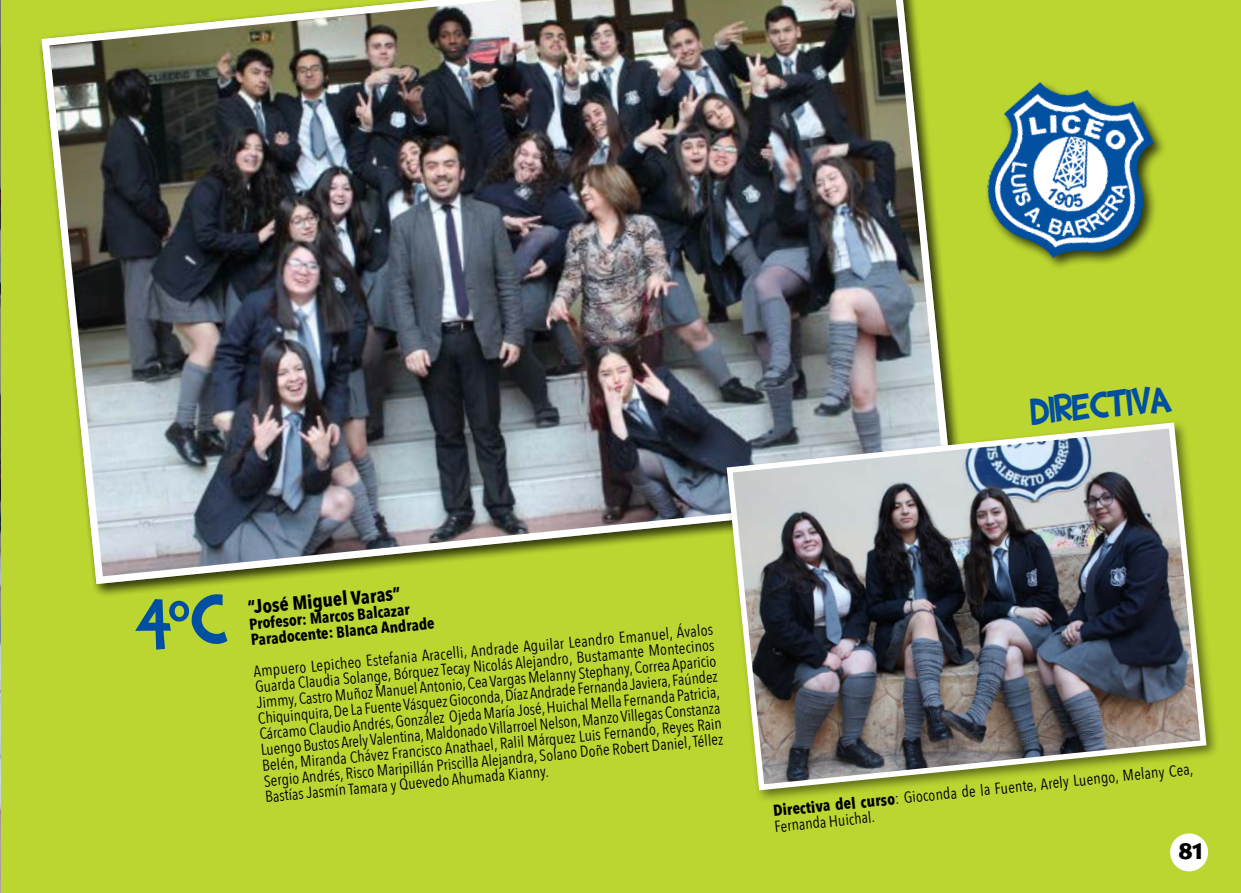
<style>
.page{position:relative;width:1241px;height:893px;background:#fff}
.page>*{position:absolute;margin:0;border:0;box-sizing:border-box;transform-origin:0 0}
.t1{font:37.1px "Shark Random Funnyness 2";color:#004fa0}
.t2{font:700 24.5px "Today SHOP";color:#000}
.t3{font:700 19.25px "Avenir Next Condensed";color:#000}
.t4{font:15.75px/15.8px "Avenir Next Condensed";color:#000;text-align:justify}
.t5{font:700 15.75px/15.8px "Avenir Next Condensed";color:#000}
.s1{font-weight:700}
</style>
<div class="page">
<div style="left:0;top:0;width:1240px;height:893px;background:#bcd631"></div>
<div style="left:1169px;top:833px;width:38px;height:38px;background:#fff;border-radius:50%"></div>
<img style="left:0;top:0;width:1px;height:893px">
<img style="left:40px;top:0;width:916px;height:588px">
<div style="left:722px;top:419px;width:498px;height:385px;background:#000;opacity:.5"></div>
<img style="left:723px;top:419px;width:486px;height:374px">
<img style="left:986px;top:82px;width:178px;height:185px">
<h1 class="t1" style="left:1028px;top:387px;width:142px;rotate:-5deg">DIRECTIVA</h1>
<p class="t3" style="left:247px;top:595px;width:155px;rotate:-5deg">“José Miguel Varas”</p>
<p class="t5" style="left:249px;top:616px;width:186px;rotate:-5deg">Profesor: Marcos Balcazar<br>Paradocente: Blanca Andrade</p>
<p class="t4" style="left:253px;top:662px;width:463px;rotate:-5deg">Ampuero Lepicheo Estefania Aracelli, Andrade Aguilar Leandro Emanuel, Ávalos Guarda Claudia Solange, Bórquez Tecay Nicolás Alejandro, Bustamante Montecinos Jimmy, Castro Muñoz Manuel Antonio, Cea Vargas Melanny Stephany, Correa Aparicio Chiquinquira, De La Fuente Vásquez Gioconda, Díaz Andrade Fernanda Javiera, Faúndez Cárcamo Claudio Andrés, González Ojeda María José, Huichal Mella Fernanda Patricia, Luengo Bustos Arely Valentina, Maldonado Villarroel Nelson, Manzo Villegas Constanza Belén, Miranda Chávez Francisco Anathael, Ralil Márquez Luis Fernando, Reyes Rain Sergio Andrés, Risco Maripillán Priscilla Alejandra, Solano Doñe Robert Daniel, Téllez Bastías Jasmín Tamara y Quevedo Ahumada Kianny.</p>
<p class="t4" style="left:772px;top:805px;width:423px;line-height:14.7px;rotate:-6deg"><span class="s1">Directiva del curso</span>: Gioconda de la Fuente, Arely Luengo, Melany Cea,<br>Fernanda Huichal.</p>
<h2 class="t2" style="left:1178px;top:838px;width:24px">81</h2>
</div>
